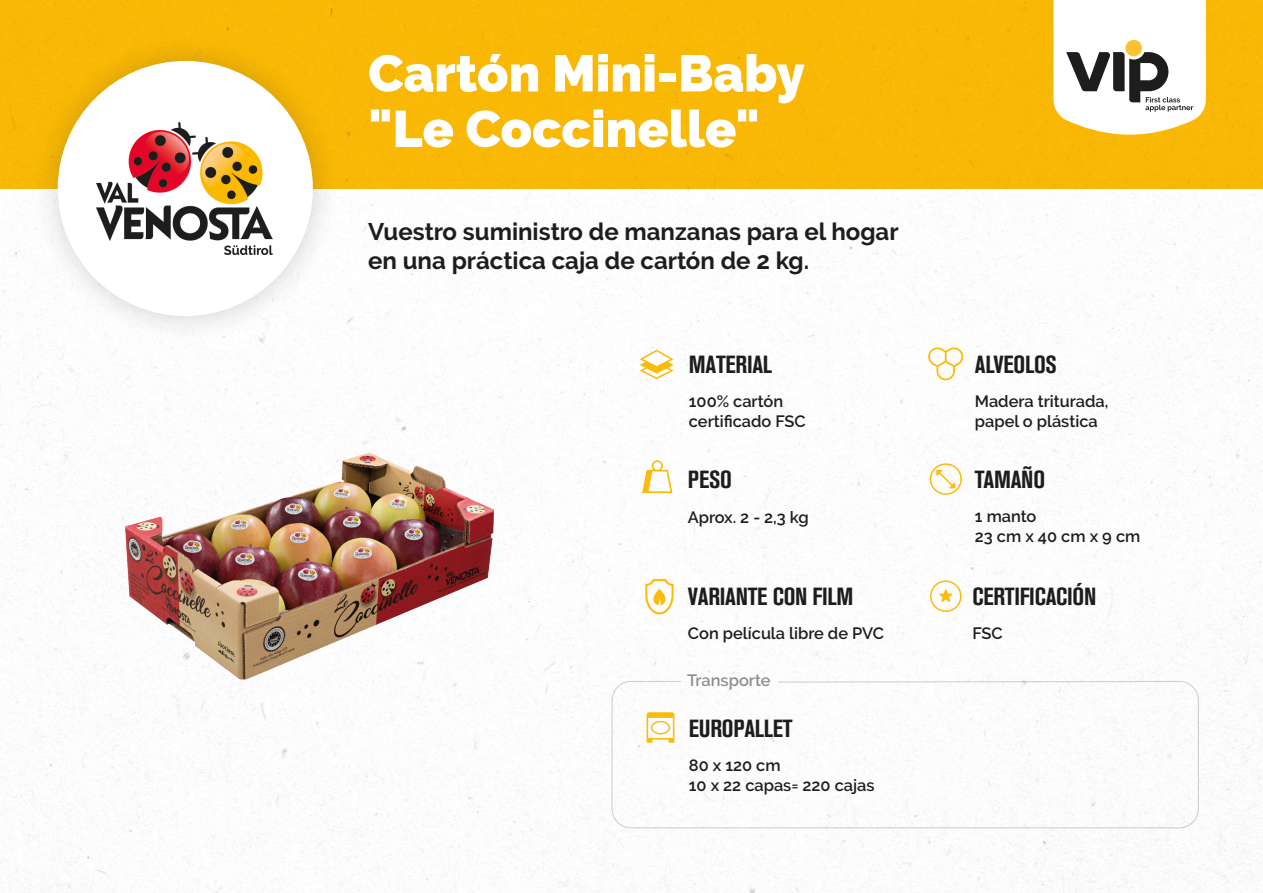
<style>
.page{position:relative;width:1263px;height:893px;background:#fff}
.page>*{position:absolute;margin:0;border:0;box-sizing:border-box;transform-origin:0 0}
.t1{font:900 51.3px "Raleway";color:#fff}
.t2{font:24.6px "Akzidenz Grotesk BQ Bd Cnd Alt";letter-spacing:-.01em;color:#1d1d1b}
.t3{font:700 24px/28.8px "Raleway";color:#1d1d1b}
.t4{font:600 16.35px "Raleway";color:#1d1d1b}
</style>
<div class="page">
<img style="left:0;top:0;width:1263px;height:893px">
<div style="left:611px;top:681px;width:588px;height:147px;border:1px solid #1d1d1b;border-radius:19px"></div>
<svg style="left:1053px;top:0;width:153px;height:135px"></svg>
<svg style="left:645px;top:579px;width:29px;height:35px"></svg>
<div style="left:30px;top:33px;width:311px;height:311px;background:#1d1d1b;opacity:.2"></div>
<div style="left:58px;top:61px;width:255px;height:255px;background:#fff;border-radius:50%"></div>
<img style="left:96px;top:123px;width:176px;height:131px">
<img style="left:66px;top:363px;width:487px;height:405px">
<svg style="left:647px;top:712px;width:27px;height:31px"></svg>
<svg style="left:640px;top:350px;width:33px;height:29px"></svg>
<svg style="left:642px;top:460px;width:30px;height:33px"></svg>
<svg style="left:930px;top:580px;width:31px;height:32px"></svg>
<svg style="left:930px;top:463px;width:32px;height:32px"></svg>
<svg style="left:928px;top:347px;width:35px;height:33px"></svg>
<p class="t1" style="left:368px;top:44px;width:438px">Cartón Mini-Baby</p>
<p class="t1" style="left:368px;top:99px;width:393px">"Le Coccinelle"</p>
<p class="t3" style="left:368px;top:218px;width:532px">Vuestro suministro de manzanas para el hogar en una práctica caja de cartón de 2 kg.</p>
<p class="t2" style="left:689px;top:350px;width:85px">MATERIAL</p>
<p class="t2" style="left:975px;top:350px;width:84px">ALVEOLOS</p>
<p class="t4" style="left:689px;top:392px;width:96px">100% cartón</p>
<p class="t4" style="left:689px;top:411px;width:118px">certificado FSC</p>
<p class="t4" style="left:975px;top:392px;width:135px">Madera triturada,</p>
<p class="t4" style="left:975px;top:412px;width:124px">papel o plástica</p>
<p class="t2" style="left:688px;top:466px;width:45px">PESO</p>
<p class="t4" style="left:688px;top:507px;width:123px">Aprox. 2 - 2,3 kg</p>
<p class="t2" style="left:688px;top:582px;width:167px">VARIANTE CON FILM</p>
<p class="t4" style="left:688px;top:624px;width:198px">Con película libre de PVC</p>
<p class="t4" style="left:687px;top:670px;width:85px">Transporte</p>
<p class="t2" style="left:689px;top:714px;width:105px">EUROPALLET</p>
<p class="t4" style="left:689px;top:756px;width:93px">80 x 120 cm</p>
<p class="t4" style="left:689px;top:776px;width:187px">10 x 22 capas= 220 cajas</p>
<p class="t2" style="left:975px;top:465px;width:72px">TAMAÑO</p>
<p class="t4" style="left:975px;top:507px;width:63px">1 manto</p>
<p class="t4" style="left:975px;top:527px;width:167px">23 cm x 40 cm x 9 cm</p>
<p class="t2" style="left:972px;top:582px;width:126px">CERTIFICACIÓN</p>
<p class="t4" style="left:972px;top:624px;width:32px">FSC</p>
</div>
